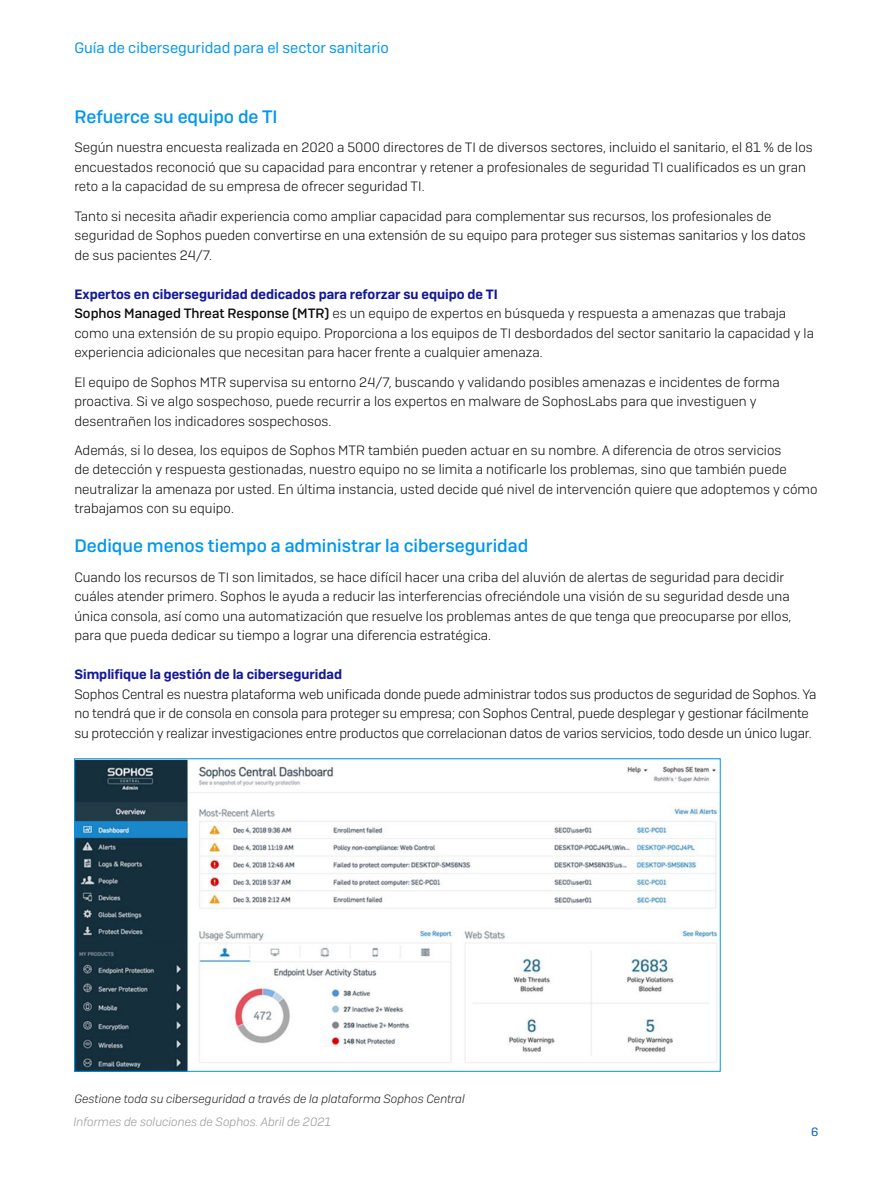
<style>
.page{position:relative;width:893px;height:1191px;background:#fff}
.page>*{position:absolute;margin:0;border:0;box-sizing:border-box;transform-origin:0 0}
.Subheading_2{font:500 18px "Sophos Sans";color:#0097ee}
.t1{font:15px "Sophos Sans";color:#0097ee}
.Body_Copy{font:300 13.5px/19.5px "Sophos Sans";color:#0d0d0e}
.Subheading_3{font:600 13.5px "Sophos Sans";color:#13189c}
.t2{font:italic 300 12px "Sophos Sans";color:#262626}
.t3{font:italic 300 12px "Sophos Sans";color:#96989c}
.t4{font:12px "Sophos Sans";color:#005bc8}
.s1{font-weight:500}
</style>
<div class="page">
<img style="left:76px;top:760px;width:642px;height:309px">
<p class="t1" style="left:74px;top:39px;width:316px">Guía de ciberseguridad para el sector sanitario</p>
<p class="Subheading_2" style="left:74px;top:106px;width:205px">Refuerce su equipo de TI</p>
<p class="Body_Copy" style="left:74px;top:138px;width:740px">Según nuestra encuesta realizada en 2020 a 5000 directores de TI de diversos sectores, incluido el sanitario, el 81 % de los encuestados reconoció que su capacidad para encontrar y retener a profesionales de seguridad TI cualificados es un gran reto a la capacidad de su empresa de ofrecer seguridad TI.</p>
<p class="Body_Copy" style="left:74px;top:206px;width:733px">Tanto si necesita añadir experiencia como ampliar capacidad para complementar sus recursos, los profesionales de seguridad de Sophos pueden convertirse en una extensión de su equipo para proteger sus sistemas sanitarios y los datos de sus pacientes 24/7.</p>
<p class="Subheading_3" style="left:74px;top:286px;width:425px">Expertos en ciberseguridad dedicados para reforzar su equipo de TI</p>
<p class="Body_Copy" style="left:74px;top:303px;width:741px"><span class="s1">Sophos Managed Threat Response (MTR)</span> es un equipo de expertos en búsqueda y respuesta a amenazas que trabaja como una extensión de su propio equipo. Proporciona a los equipos de TI desbordados del sector sanitario la capacidad y la experiencia adicionales que necesitan para hacer frente a cualquier amenaza.</p>
<p class="Body_Copy" style="left:74px;top:372px;width:707px">El equipo de Sophos MTR supervisa su entorno 24/7, buscando y validando posibles amenazas e incidentes de forma proactiva. Si ve algo sospechoso, puede recurrir a los expertos en malware de SophosLabs para que investiguen y desentrañen los indicadores sospechosos.</p>
<p class="Body_Copy" style="left:74px;top:440px;width:745px">Además, si lo desea, los equipos de Sophos MTR también pueden actuar en su nombre. A diferencia de otros servicios<br>de detección y respuesta gestionadas, nuestro equipo no se limita a notificarle los problemas, sino que también puede neutralizar la amenaza por usted. En última instancia, usted decide qué nivel de intervención quiere que adoptemos y cómo trabajamos con su equipo.</p>
<p class="Subheading_2" style="left:74px;top:535px;width:455px">Dedique menos tiempo a administrar la ciberseguridad</p>
<p class="Body_Copy" style="left:74px;top:567px;width:719px">Cuando los recursos de TI son limitados, se hace difícil hacer una criba del aluvión de alertas de seguridad para decidir cuáles atender primero. Sophos le ayuda a reducir las interferencias ofreciéndole una visión de su seguridad desde una única consola, así como una automatización que resuelve los problemas antes de que tenga que preocuparse por ellos, para que pueda dedicar su tiempo a lograr una diferencia estratégica.</p>
<p class="Subheading_3" style="left:74px;top:666px;width:269px">Simplifique la gestión de la ciberseguridad</p>
<p class="Body_Copy" style="left:74px;top:684px;width:744px">Sophos Central es nuestra plataforma web unificada donde puede administrar todos sus productos de seguridad de Sophos. Ya no tendrá que ir de consola en consola para proteger su empresa; con Sophos Central, puede desplegar y gestionar fácilmente su protección y realizar investigaciones entre productos que correlacionan datos de varios servicios, todo desde un único lugar.</p>
<p class="t2" style="left:74px;top:1091px;width:392px">Gestione toda su ciberseguridad a través de la plataforma Sophos Central</p>
<p class="t3" style="left:74px;top:1114px;width:259px">Informes de soluciones de Sophos. Abril de 2021</p>
<p class="t4" style="left:811px;top:1124px;width:9px">6</p>
</div>
